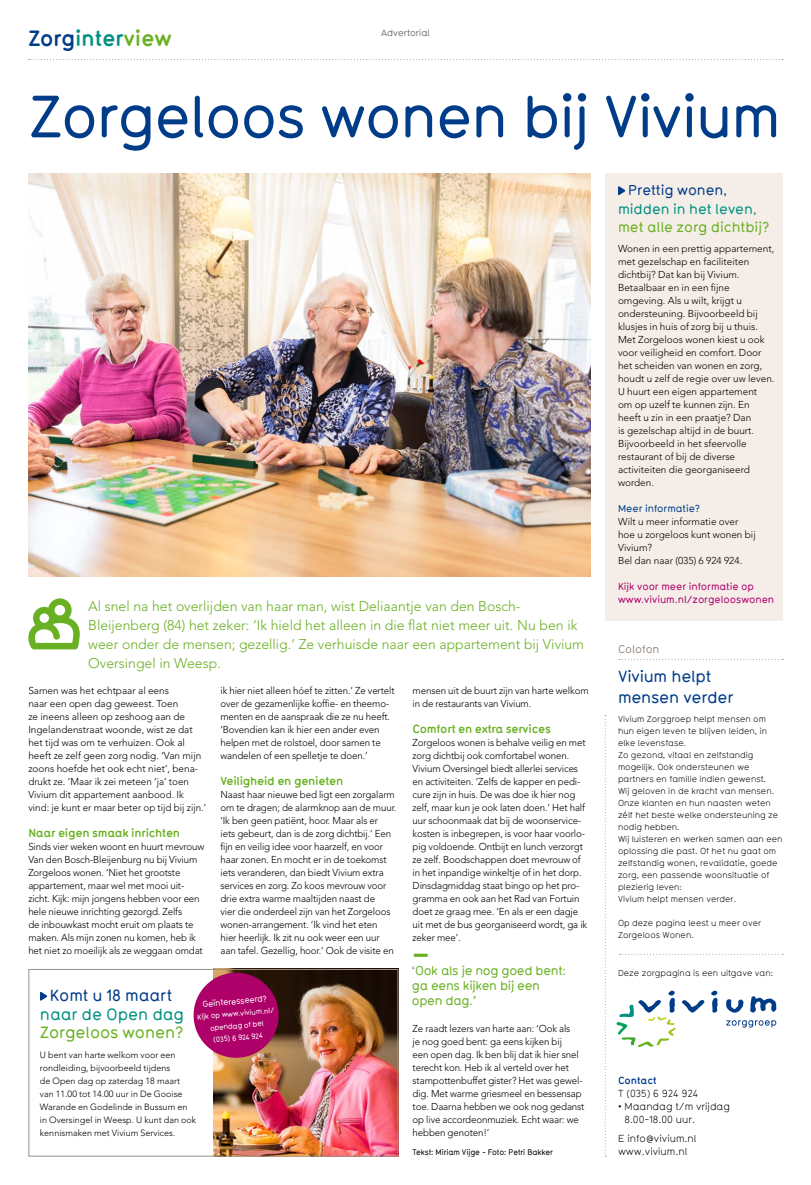
<style>
.page{position:relative;width:811px;height:1185px;background:#fff}
.page>*{position:absolute;margin:0;border:0;box-sizing:border-box;transform-origin:0 0}
.t1{font:58.5px "Typ Med";letter-spacing:-.02em;color:#003c88}
.t2{font:700 28px "Typ 1451";color:#6ab023}
.t3{font:700 21.8px "Typ 1451";letter-spacing:-.01em;color:#009182}
.t4{font:16px/21px "Typ Med";letter-spacing:-.01em;color:#003c88}
.t5{font:16px "Typ Med";color:#6ab023}
.t6{font:16px "Typ Med";color:#009182}
.t7{font:300 14px/19px "Avenir LT Std";color:#6ab023}
.t8{font:14px "Typ Med";color:#6ab023}
.t9{font:14px "Typ Med";color:#009182}
.t10{font:14px "Typ Med";color:#003c88}
.t11{font:12.5px/15px "Typ Med";letter-spacing:-.02em;color:#6ab023}
.t12{font:700 11.5px "Typ 1451";letter-spacing:-.02em;color:#6ab023}
.t13{font:11px "Typ Med";color:#9b8f86}
.t14{font:300 10px/13px "Avenir LT Std";letter-spacing:-.01em;color:#000}
.t15{font:10px/13px "Typ 1451";color:#000}
.t16{font:10px/13px "Typ Med";color:#ae0069}
.t17{font:10px "Typ Med";color:#003c88}
.t18{font:700 10px "Typ 1451";color:#003c88}
.t19{font:300 9px/13px "Avenir LT Std";color:#000}
.t20{font:9px "Typ 1451";color:#463e3c}
.t21{font:8.5px/12px "Typ 1451";color:#000}
.t22{font:8.3px "Typ Med";color:#fff}
.t23{font:500 8px "Typ 1451";letter-spacing:-.01em;color:#000;scale:.95 1}
.t24{font:7.3px/12px "Typ Med";color:#fff;text-align:center}
.s1{color:#003c88}
.s2{color:#6ab023}
</style>
<div class="page">
<img style="left:213px;top:971px;width:183px;height:184px">
<svg style="left:604px;top:715px;width:2px;height:442px"></svg>
<svg style="left:29px;top:59px;width:754px;height:1px"></svg>
<svg style="left:619px;top:954px;width:164px;height:1px"></svg>
<svg style="left:619px;top:659px;width:164px;height:1px"></svg>
<img style="left:28px;top:174px;width:562px;height:403px">
<div style="left:604px;top:174px;width:178px;height:447px;background:#f5eee8"></div>
<svg style="left:618px;top:186px;width:7px;height:9px"></svg>
<svg style="left:28px;top:598px;width:52px;height:51px"></svg>
<svg style="left:726px;top:1020px;width:50px;height:8px"></svg>
<svg style="left:711px;top:991px;width:6px;height:22px"></svg>
<svg style="left:726px;top:999px;width:17px;height:14px"></svg>
<svg style="left:750px;top:996px;width:26px;height:17px"></svg>
<svg style="left:682px;top:1000px;width:22px;height:13px"></svg>
<svg style="left:616px;top:991px;width:59px;height:56px"></svg>
<div style="left:28px;top:969px;width:370px;height:188px;border:1px solid #9b8f86"></div>
<svg style="left:40px;top:992px;width:7px;height:9px"></svg>
<div style="left:194px;top:973px;width:85px;height:85px;background:#ae0069;border-radius:50%"></div>
<h3 class="t3" style="left:28px;top:23px;width:145px"><span class="s1">Zorg</span>inter<span class="s2">view</span></h3>
<p class="t20" style="left:381px;top:27px;width:50px">Advertorial</p>
<h1 class="t1" style="left:28px;top:77px;width:754px">Zorgeloos wonen bij Vivium</h1>
<p class="t7" style="left:88px;top:596px;width:497px">Al snel na het overlijden van haar man, wist Deliaantje van den Bosch-Bleijenberg (84) het zeker: ‘Ik hield het alleen in die flat niet meer uit. Nu ben ik weer onder de mensen; gezellig.’ Ze verhuisde naar een appartement bij Vivium Oversingel in Weesp.</p>
<p class="t14" style="left:28px;top:684px;width:179px">Samen was het echtpaar al eens<br>naar een open dag geweest. Toen<br>ze ineens alleen op zeshoog aan de Ingelandenstraat woonde, wist ze dat het tijd was om te verhuizen. Ook al heeft ze zelf geen zorg nodig. ‘Van mijn zoons hoefde het ook echt niet’, bena&shy;drukt ze. ‘Maar ik zei meteen ‘ja’ toen Vivium dit appartement aanbood. Ik vind: je kunt er maar beter op tijd bij zijn.’</p>
<p class="t12" style="left:28px;top:824px;width:153px">Naar eigen smaak inrichten</p>
<p class="t14" style="left:28px;top:840px;width:177px">Sinds vier weken woont en huurt mevrouw Van den Bosch-Bleijenburg nu bij Vivium Zorgeloos wonen. ‘Niet het grootste appartement, maar wel met mooi uit&shy;zicht. Kijk: mijn jongens hebben voor een hele nieuwe inrichting gezorgd. Zelfs<br>de inbouwkast mocht eruit om plaats te maken. Als mijn zonen nu komen, heb ik het niet zo moeilijk als ze weggaan omdat</p>
<p class="t14" style="left:220px;top:684px;width:176px">ik hier niet alleen hóef te zitten.’ Ze vertelt over de gezamenlijke koffie- en theemo&shy;menten en de aanspraak die ze nu heeft. ‘Bovendien kan ik hier een ander even helpen met de rolstoel, door samen te wandelen of een spelletje te doen.’</p>
<p class="t12" style="left:220px;top:772px;width:124px">Veiligheid en genieten</p>
<p class="t14" style="left:220px;top:788px;width:177px">Naast haar nieuwe bed ligt een zorgalarm om te dragen; de alarmknop aan de muur. ‘Ik ben geen patiënt, hoor. Maar als er<br>iets gebeurt, dan is de zorg dichtbij.’ Een fijn en veilig idee voor haarzelf, en voor haar zonen. En mocht er in de toekomst iets veranderen, dan biedt Vivium extra services en zorg. Zo koos mevrouw voor drie extra warme maaltijden naast de<br>vier die onderdeel zijn van het Zorgeloos wonen-arrangement. ‘Ik vind het eten<br>hier heerlijk. Ik zit nu ook weer een uur aan tafel. Gezellig, hoor.’ Ook de visite en</p>
<p class="t14" style="left:412px;top:684px;width:178px">mensen uit de buurt zijn van harte welkom in de restaurants van Vivium.</p>
<p class="t12" style="left:412px;top:720px;width:140px">Comfort en extra services</p>
<p class="t14" style="left:412px;top:736px;width:176px">Zorgeloos wonen is behalve veilig en met zorg dichtbij ook comfortabel wonen.<br>Vivium Oversingel biedt allerlei services en activiteiten. ‘Zelfs de kapper en pedi&shy;cure zijn in huis. De was doe ik hier nog zelf, maar kun je ook laten doen.’ Het half uur schoonmaak dat bij de woonservice&shy;kosten is inbegrepen, is voor haar voorlo&shy;pig voldoende. Ontbijt en lunch verzorgt ze zelf. Boodschappen doet mevrouw of in het inpandige winkeltje of in het dorp.<br>Dinsdagmiddag staat bingo op het pro&shy;gramma en ook aan het Rad van Fortuin doet ze graag mee. ‘En als er een dagje uit met de bus georganiseerd wordt, ga ik zeker mee’.</p>
<h2 class="t2" style="left:412px;top:934px;width:20px">–</h2>
<p class="t11" style="left:412px;top:963px;width:156px">‘Ook als je nog goed bent: ga eens kijken bij een open dag.’</p>
<h3 class="t4" style="left:50px;top:984px;width:124px">Komt u 18 maart</h3>
<h3 class="t6" style="left:40px;top:1003px;width:146px">naar de Open dag</h3>
<h3 class="t5" style="left:40px;top:1021px;width:145px">Zorgeloos wonen?</h3>
<p class="t19" style="left:40px;top:1048px;width:158px">U bent van harte welkom voor een rondleiding, bijvoorbeeld tijdens<br>de Open dag op zaterdag 18 maart van 11.00 tot 14.00 uur in De Gooise Warande en Godelinde in Bussum en in Oversingel in Weesp. U kunt dan ook kennismaken met Vivium Services.</p>
<p class="t22" style="left:202px;top:998px;width:66px;rotate:-5deg">Geïnteresseerd?</p>
<p class="t24" style="left:197px;top:1011px;width:79px;rotate:-5deg">Kijk op www.vivium.nl/ opendag of bel<br>(035) 6 924 924</p>
<p class="t14" style="left:412px;top:1022px;width:173px">Ze raadt lezers van harte aan: ‘Ook als<br>je nog goed bent: ga eens kijken bij<br>een open dag. Ik ben blij dat ik hier snel terecht kon. Heb ik al verteld over het stampottenbuffet gister? Het was gewel&shy;dig. Met warme griesmeel en bessensap toe. Daarna hebben we ook nog gedanst op live accordeonmuziek. Echt waar: we hebben genoten!’</p>
<p class="t23" style="left:412px;top:1146px;width:149px">Tekst: Miriam Vijge - Foto: Petri Bakker</p>
<h3 class="t10" style="left:628px;top:181px;width:101px">Prettig wonen,</h3>
<h3 class="t9" style="left:618px;top:200px;width:140px">midden in het leven,</h3>
<h3 class="t8" style="left:618px;top:218px;width:153px">met alle zorg dichtbij?</h3>
<p class="t14" style="left:618px;top:242px;width:158px">Wonen in een prettig appartement, met gezelschap en faciliteiten dichtbij? Dat kan bij Vivium.<br>Betaalbaar en in een fijne omgeving. Als u wilt, krijgt u ondersteuning. Bijvoorbeeld bij klusjes in huis of zorg bij u thuis.<br>Met Zorgeloos wonen kiest u ook voor veiligheid en comfort. Door het scheiden van wonen en zorg, houdt u zelf de regie over uw leven.<br>U huurt een eigen appartement<br>om op uzelf te kunnen zijn. En heeft u zin in een praatje? Dan<br>is gezelschap altijd in de buurt.<br>Bijvoorbeeld in het sfeervolle restaurant of bij de diverse activiteiten die georganiseerd worden.</p>
<p class="t17" style="left:618px;top:501px;width:84px">Meer informatie?</p>
<p class="t14" style="left:618px;top:515px;width:139px">Wilt u meer informatie over hoe u zorgeloos kunt wonen bij<br>Vivium?<br>Bel dan naar (035) 6 924 924.</p>
<p class="t16" style="left:618px;top:579px;width:158px">Kijk voor meer informatie op www.vivium.nl/zorgelooswonen</p>
<p class="t13" style="left:618px;top:642px;width:43px">Colofon</p>
<h3 class="t4" style="left:618px;top:665px;width:117px">Vivium helpt mensen verder</h3>
<p class="t21" style="left:618px;top:713px;width:166px">Vivium Zorggroep helpt mensen om hun eigen leven te blijven leiden, in elke levensfase.<br>Zo gezond, vitaal en zelfstandig mogelijk. Ook ondersteunen we partners en familie indien gewenst.<br>Wij geloven in de kracht van mensen.<br>Onze klanten en hun naasten weten zélf het beste welke ondersteuning ze nodig hebben.<br>Wij luisteren en werken samen aan een oplossing die past. Of het nu gaat om zelfstandig wonen, revalidatie, goede zorg, een passende woonsituatie of plezierig leven:<br>Vivium helpt mensen verder.</p>
<p class="t21" style="left:618px;top:917px;width:145px">Op deze pagina leest u meer over<br>Zorgeloos Wonen.</p>
<p class="t21" style="left:618px;top:967px;width:157px">Deze zorgpagina is een uitgave van:</p>
<p class="t18" style="left:618px;top:1073px;width:40px">Contact</p>
<p class="t15" style="left:618px;top:1086px;width:82px">T (035) 6 924 924</p>
<p class="t15" style="left:624px;top:1099px;width:107px;text-indent:-6px">• Maandag t/m vrijdag<br>8.00-18.00 uur.</p>
<p class="t15" style="left:618px;top:1131px;width:80px">E info@vivium.nl www.vivium.nl</p>
</div>
